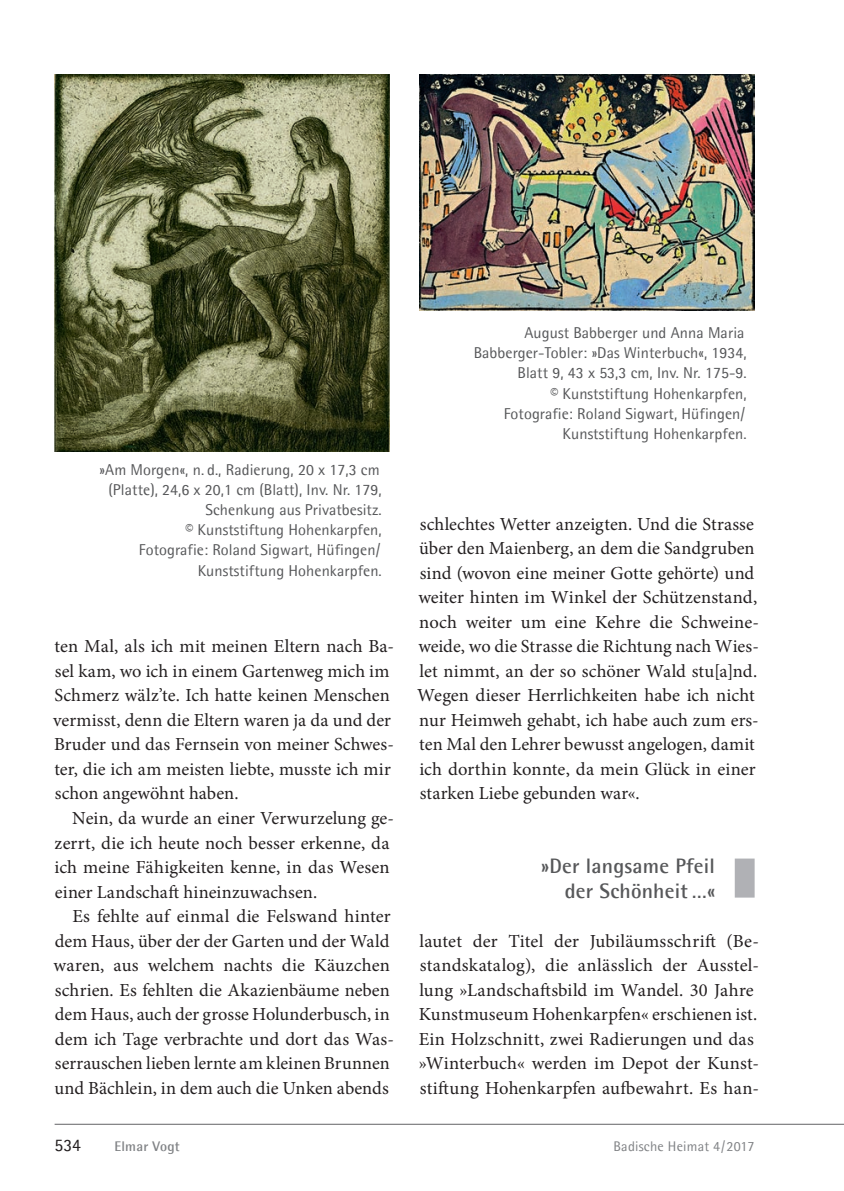
<style>
.page{position:relative;width:844px;height:1191px;background:#fff}
.page>*{position:absolute;margin:0;border:0;box-sizing:border-box;transform-origin:0 0}
.t1{font:700 21px/24.5px "Agfa Rotis Semisans";letter-spacing:.01em;color:#57585a;text-align:right}
.t2{font:18.38px/24.5px "Minion Pro";letter-spacing:.005em;color:#231f20}
.t3{font:17.5px "Agfa Rotis Semisans";color:#231f20}
.t4{font:15.75px/20.1px "Agfa Rotis Semisans";letter-spacing:.005em;color:#57585a;text-align:right}
.t5{font:14px "Agfa Rotis Semisans";letter-spacing:.015em;color:#808285}
.t6{font:700 14px "Agfa Rotis Semisans";letter-spacing:.015em;color:#808285}
</style>
<div class="page">
<hr style="left:55px;top:1124px;width:788px;height:1px;background:#636366">
<div style="left:734px;top:858px;width:20px;height:39px;background:#b0b1b5"></div>
<img style="left:55px;top:74px;width:334px;height:377px">
<img style="left:419px;top:74px;width:335px;height:237px">
<p class="t4" style="left:100px;top:459px;width:283px">»Am Morgen«, n. d., Radierung, 20 x 17,3 cm (Platte), 24,6 x 20,1 cm (Blatt), Inv. Nr. 179, Schenkung aus Privatbesitz.<br>© Kunststiftung Hohenkarpfen,<br>Fotografie: Roland Sigwart, Hüfingen/ Kunststiftung Hohenkarpfen.</p>
<p class="t2" style="left:53px;top:636px;width:342px">ten Mal, als ich mit meinen Eltern nach Ba&shy;sel kam, wo ich in einem Gartenweg mich im Schmerz wälz’te. Ich hatte keinen Menschen vermisst, denn die Eltern waren ja da und der Bruder und das Fernsein von meiner Schwes&shy;ter, die ich am meisten liebte, musste ich mir schon angewöhnt haben.</p>
<p class="t2" style="left:54px;top:807px;width:341px;text-indent:18px">Nein, da wurde an einer Verwurzelung ge&shy;zerrt, die ich heute noch besser erkenne, da ich meine Fähigkeiten kenne, in das Wesen einer Landschaft hineinzuwachsen.</p>
<p class="t2" style="left:53px;top:905px;width:342px;text-indent:19px">Es fehlte auf einmal die Felswand hinter dem Haus, über der der Garten und der Wald waren, aus welchem nachts die Käuzchen schrien. Es fehlten die Akazienbäume neben dem Haus, auch der grosse Holunderbusch, in dem ich Tage verbrachte und dort das Was&shy;serrauschen lieben lernte am kleinen Brunnen und Bächlein, in dem auch die Unken abends</p>
<p class="t4" style="left:473px;top:323px;width:274px">August Babberger und Anna Maria Babberger-Tobler: »Das Winterbuch«, 1934, Blatt 9, 43 x 53,3 cm, Inv. Nr. 175-9.<br>© Kunststiftung Hohenkarpfen,<br>Fotografie: Roland Sigwart, Hüfingen/ Kunststiftung Hohenkarpfen.</p>
<p class="t2" style="left:417px;top:513px;width:343px">schlechtes Wetter anzeigten. Und die Strasse über den Maienberg, an dem die Sandgruben sind (wovon eine meiner Gotte gehörte) und weiter hinten im Winkel der Schützenstand, noch weiter um eine Kehre die Schweine&shy;weide, wo die Strasse die Richtung nach Wies&shy;let nimmt, an der so schöner Wald stu[a]nd.<br>Wegen dieser Herrlichkeiten habe ich nicht nur Heimweh gehabt, ich habe auch zum ers&shy;ten Mal den Lehrer bewusst angelogen, damit ich dorthin konnte, da mein Glück in einer starken Liebe gebunden war«.</p>
<p class="t1" style="left:541px;top:853px;width:175px">»Der langsame Pfeil der Schönheit …«</p>
<p class="t2" style="left:418px;top:930px;width:341px">lautet der Titel der Jubiläumsschrift (Be&shy;standskatalog), die anlässlich der Ausstel&shy;lung »Landschaftsbild im Wandel. 30 Jahre Kunstmuseum Hohenkarpfen« erschienen ist.<br>Ein Holzschnitt, zwei Radierungen und das »Winterbuch« werden im Depot der Kunst&shy;stiftung Hohenkarpfen aufbewahrt. Es han-</p>
<p class="t3" style="left:55px;top:1134px;width:28px">534</p>
<p class="t6" style="left:114px;top:1137px;width:67px">Elmar Vogt</p>
<p class="t5" style="left:613px;top:1137px;width:142px">Badische Heimat 4 / 2017</p>
</div>
